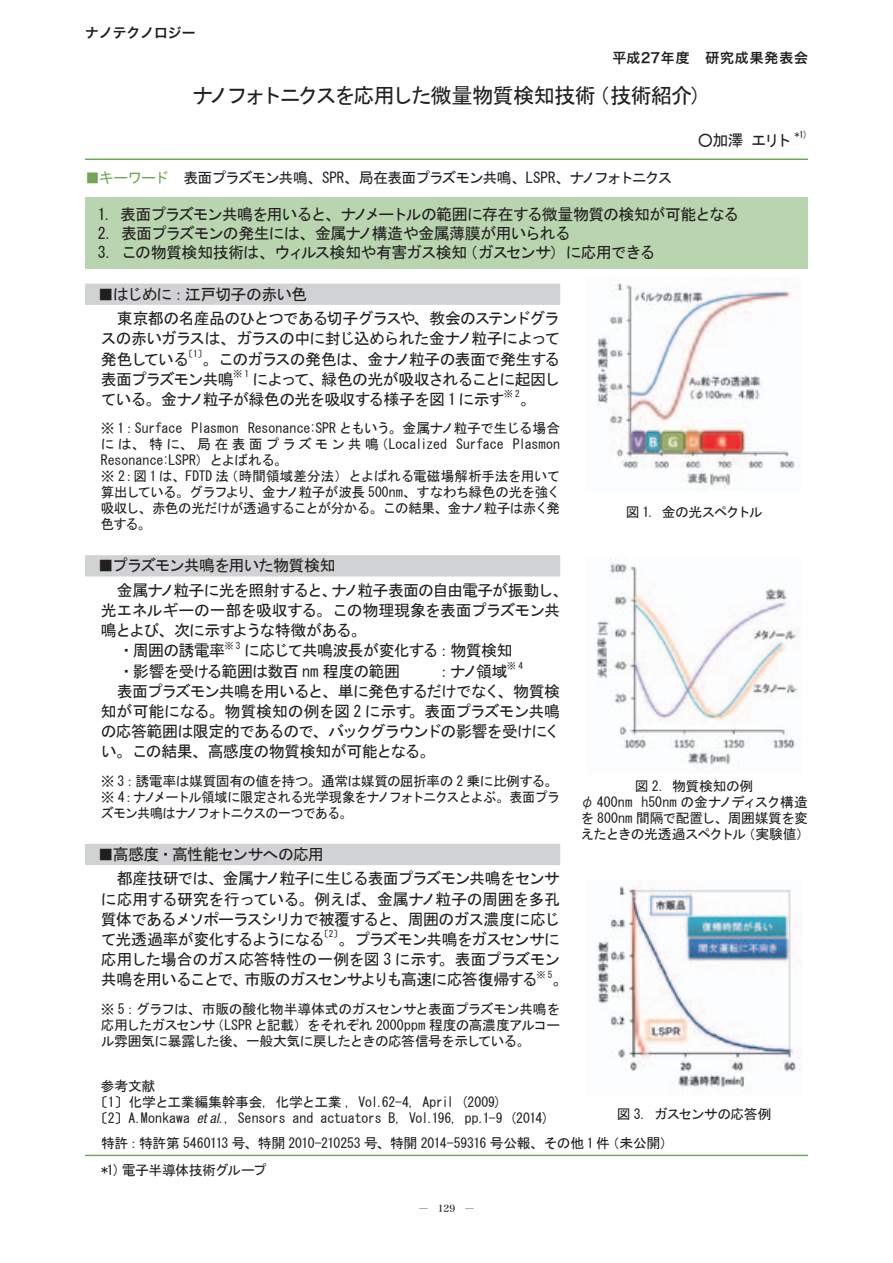
<style>
.page{position:relative;width:893px;height:1263px;background:#fff}
.page>*{position:absolute;margin:0;border:0;box-sizing:border-box;transform-origin:0 0}
.t1{font:21.3px "MS Gothic";letter-spacing:-.07em;color:#231f20}
.t2{font:15.9px/20.2px "MS Gothic";letter-spacing:-.06em;color:#231f20}
.t3{font:15.9px "MS Gothic";letter-spacing:-.03em;color:#231f20}
.t4{font:14.85px "MS Gothic";letter-spacing:-.07em;color:#231f20}
.t5{font:13.8px/15.9px "MS Gothic";letter-spacing:-.03em;color:#231f20}
.t6{font:13.8px/15.9px "MS Gothic";letter-spacing:-.055em;color:#231f20}
.t7{font:13.8px "Hira Kaku Pro W6";letter-spacing:.07em;color:#231f20}
.t8{font:13.8px "MS Gothic";letter-spacing:-.1em;color:#231f20}
.t9{font:13.8px "Hira Kaku Pro W6";color:#231f20}
.t10{font:9.3px "MS Gothic";color:#231f20}
.s1{color:#71a654}
.s2{font-family:"Helvetica Neue LT Std";font-style:italic;font-stretch:condensed}
</style>
<div class="page">
<hr style="left:85px;top:158px;width:723px;height:2px;background:#71a654">
<div style="left:85px;top:284px;width:475px;height:21px;background:#d1d2d4"></div>
<div style="left:85px;top:555px;width:475px;height:21px;background:#d1d2d4"></div>
<div style="left:85px;top:844px;width:475px;height:21px;background:#d1d2d4"></div>
<hr style="left:85px;top:1155px;width:723px;height:1px;background:#71a654">
<div style="left:85px;top:198px;width:723px;height:71px;background:#b8d5af"></div>
<img style="left:597px;top:283px;width:203px;height:207px">
<img style="left:596px;top:557px;width:205px;height:212px">
<img style="left:596px;top:886px;width:204px;height:207px">
<p class="t9" style="left:85px;top:20px;width:112px">ナノテクノロジー</p>
<p class="t7" style="left:613px;top:46px;width:197px">平成27年度　研究成果発表会</p>
<h1 class="t1" style="left:192px;top:85px;width:520px">ナノフォトニクスを応用した微量物質検知技術（技術紹介）</h1>
<p class="t2" style="left:697px;top:130px;width:96px">○加澤エリト</p>
<p class="t10" style="left:795px;top:130px;width:15px">*1)</p>
<p class="t4" style="left:85px;top:170px;width:589px"><span class="s1">■キーワード</span>　表面プラズモン共鳴、SPR、局在表面プラズモン共鳴、LSPR、ナノフォトニクス</p>
<p class="t2" style="left:98px;top:205px;width:643px;line-height:19.2px">1．表面プラズモン共鳴を用いると、ナノメートルの範囲に存在する微量物質の検知が可能となる<br>2．表面プラズモンの発生には、金属ナノ構造や金属薄膜が用いられる<br>3．この物質検知技術は、ウィルス検知や有害ガス検知（ガスセンサ）に応用できる</p>
<p class="t2" style="left:117px;top:282px;width:445px;line-height:24.5px;text-indent:-19px">■はじめに：江戸切子の赤い色<br>東京都の名産品のひとつである切子グラスや、教会のステンドグラ</p>
<p class="t2" style="left:101px;top:328px;width:461px">スの赤いガラスは、ガラスの中に封じ込められた金ナノ粒子によって発色している</p>
<p class="t10" style="left:184px;top:349px;width:25px">〔1〕</p>
<p class="t2" style="left:101px;top:349px;width:461px;text-indent:101px">。このガラスの発色は、金ナノ粒子の表面で発生する表面プラズモン共鳴</p>
<p class="t10" style="left:233px;top:369px;width:17px">※1</p>
<p class="t2" style="left:101px;top:369px;width:461px;text-indent:151px">によって、緑色の光が吸収されることに起因している。金ナノ粒子が緑色の光を吸収する様子を図 1 に示す</p>
<p class="t10" style="left:504px;top:389px;width:18px">※2</p>
<p class="t2" style="left:520px;top:389px;width:17px">。</p>
<p class="t5" style="left:101px;top:420px;width:461px">※ 1：Surface Plasmon Resonance:SPR ともいう。金属ナノ粒子で生じる場合には、特に、局在表面プラズモン共鳴（Localized Surface Plasmon Resonance:LSPR）とよばれる。<br>※ 2：図 1 は、FDTD 法（時間領域差分法）とよばれる電磁場解析手法を用いて算出している。グラフより、金ナノ粒子が波長 500nm、すなわち緑色の光を強く吸収し、赤色の光だけが透過することが分かる。この結果、金ナノ粒子は赤く発色する。</p>
<p class="t2" style="left:117px;top:553px;width:453px;line-height:24.5px;text-indent:-19px">■プラズモン共鳴を用いた物質検知<br>金属ナノ粒子に光を照射すると、ナノ粒子表面の自由電子が振動し、</p>
<p class="t3" style="left:101px;top:602px;width:461px">光エネルギーの一部を吸収する。この物理現象を表面プラズモン共</p>
<p class="t2" style="left:101px;top:620px;width:267px">鳴とよび、次に示すような特徴がある。</p>
<p class="t2" style="left:119px;top:640px;width:108px">・周囲の誘電率</p>
<p class="t10" style="left:225px;top:641px;width:17px">※3</p>
<p class="t8" style="left:626px;top:505px;width:138px">図 1．金の光スペクトル</p>
<p class="t2" style="left:118px;top:640px;width:396px;text-indent:126px">に応じて共鳴波長が変化する：物質検知・影響を受ける範囲は数百 nm 程度の範囲　　：ナノ領域</p>
<p class="t10" style="left:507px;top:661px;width:18px">※4</p>
<p class="t2" style="left:101px;top:681px;width:461px;text-align:justify;text-indent:16px">表面プラズモン共鳴を用いると、単に発色するだけでなく、物質検知が可能になる。物質検知の例を図 2 に示す。表面プラズモン共鳴の応答範囲は限定的であるので、バックグラウンドの影響を受けにくい。この結果、高感度の物質検知が可能となる。</p>
<p class="t6" style="left:101px;top:773px;width:461px">※ 3：誘電率は媒質固有の値を持つ。通常は媒質の屈折率の 2 乗に比例する。※ 4：ナノメートル領域に限定される光学現象をナノフォトニクスとよぶ。表面プラズモン共鳴はナノフォトニクスの一つである。</p>
<p class="t2" style="left:117px;top:842px;width:445px;line-height:24.5px;text-indent:-19px">■高感度・高性能センサへの応用<br>都産技研では、金属ナノ粒子に生じる表面プラズモン共鳴をセンサ</p>
<p class="t2" style="left:101px;top:889px;width:461px;text-align:justify">に応用する研究を行っている。例えば、金属ナノ粒子の周囲を多孔質体であるメソポーラスシリカで被覆すると、周囲のガス濃度に応じて光透過率が変化するようになる</p>
<p class="t5" style="left:580px;top:778px;width:231px;text-align:center">図 2．物質検知の例<br>φ 400nm h50nm の金ナノディスク構造を 800nm 間隔で配置し、周囲媒質を変えたときの光透過スペクトル（実験値）</p>
<p class="t10" style="left:319px;top:929px;width:25px">〔2〕</p>
<p class="t2" style="left:101px;top:929px;width:461px;text-align:justify;text-indent:237px">。プラズモン共鳴をガスセンサに応用した場合のガス応答特性の一例を図 3 に示す。表面プラズモン共鳴を用いることで、市販のガスセンサよりも高速に応答復帰する</p>
<p class="t10" style="left:536px;top:970px;width:18px">※5</p>
<p class="t2" style="left:552px;top:969px;width:17px">。</p>
<p class="t5" style="left:101px;top:1001px;width:461px;text-align:justify">※ 5：グラフは、市販の酸化物半導体式のガスセンサと表面プラズモン共鳴を応用したガスセンサ（LSPR と記載）をそれぞれ 2000ppm 程度の高濃度アルコール雰囲気に暴露した後、一般大気に戻したときの応答信号を示している。</p>
<p class="t5" style="left:94px;top:1078px;width:456px;text-indent:7px">参考文献<br>〔1〕化学と工業編集幹事会，化学と工業 , Vol.62-4, April (2009)<br>〔2〕A.Monkawa <span class="s2">et al</span>., Sensors and actuators B, Vol.196, pp.1-9 (2014)</p>
<p class="t5" style="left:101px;top:1129px;width:574px;line-height:27.6px">特許：特許第 5460113 号、特開 2010-210253 号、特開 2014-59316 号公報、その他 1 件（未公開）*1) 電子半導体技術グループ</p>
<p class="t6" style="left:617px;top:1106px;width:156px">図 3．ガスセンサの応答例</p>
</div>
